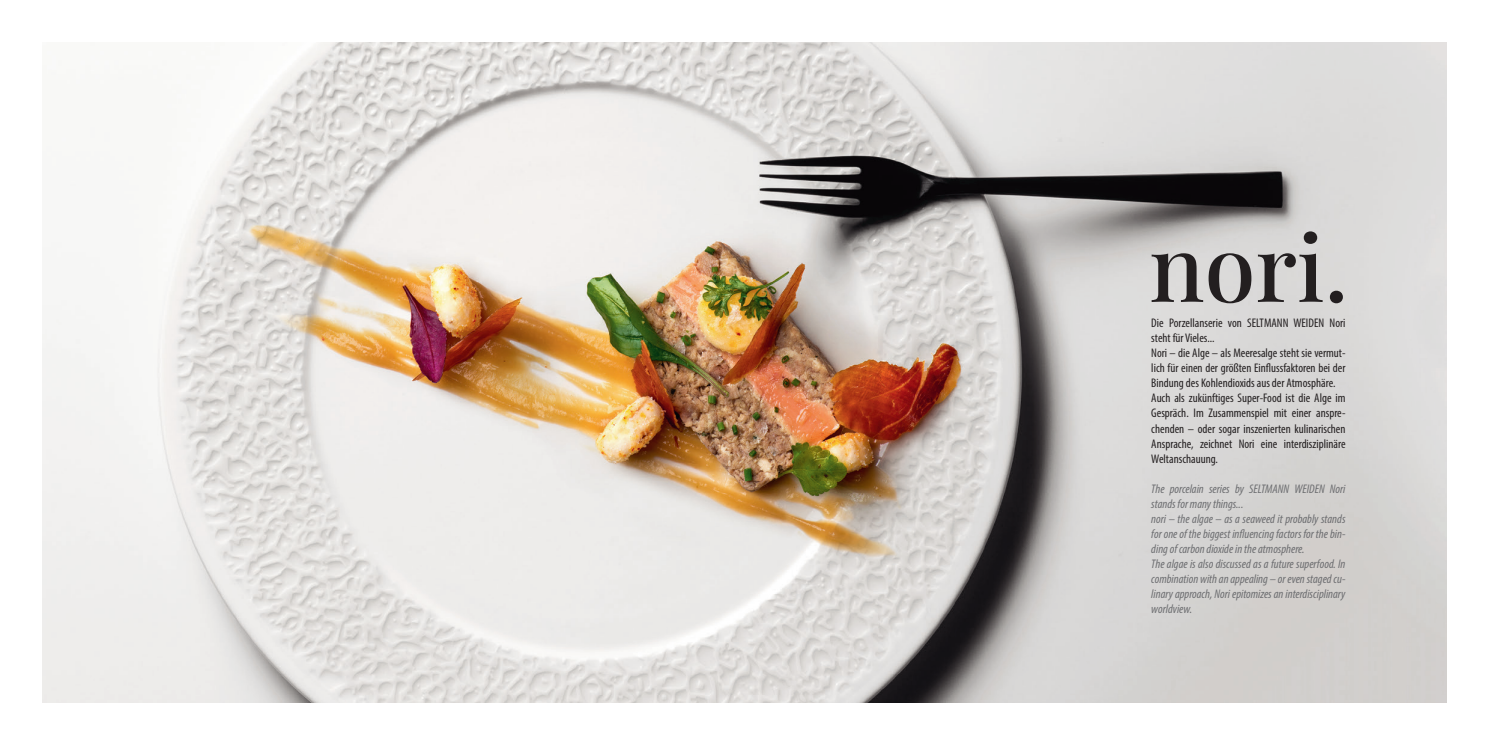
<style>
.page{position:relative;width:1489px;height:745px;background:#fff}
.page>*{position:absolute;margin:0;border:0;box-sizing:border-box;transform-origin:0 0}
.t1{font:91.88px "Playfair Display";color:#231f20}
.t2{font:12.5px/15px "Myriad Variable Concept";color:#231f20;text-align:justify}
.t3{font:italic 12.5px/15px "Myriad Variable Concept";color:#6c6d70;text-align:justify}
</style>
<div class="page">
<img style="left:43px;top:43px;width:1403px;height:659px">
<p class="t1" style="left:1149px;top:195px;width:200px">nori.</p>
<p class="t2" style="left:1151px;top:315px;width:196px">Die Porzellanserie von SELTMANN WEIDEN Nori steht für Vieles...</p>
<p class="t2" style="left:1151px;top:345px;width:196px">Nori – die Alge – als Meeresalge steht sie vermut&shy;lich für einen der größten Einflussfaktoren bei der Bindung des Kohlendioxids aus der Atmosphäre.</p>
<p class="t2" style="left:1151px;top:390px;width:196px">Auch als zukünftiges Super-Food ist die Alge im Gespräch. Im Zusammenspiel mit einer anspre&shy;chenden – oder sogar inszenierten kulinarischen Ansprache, zeichnet Nori eine interdisziplinäre Weltanschauung.</p>
<p class="t3" style="left:1151px;top:480px;width:196px">The porcelain series by SELTMANN WEIDEN Nori stands for many things...</p>
<p class="t3" style="left:1151px;top:510px;width:196px">nori – the algae – as a seaweed it probably stands for one of the biggest influencing factors for the bin&shy;ding of carbon dioxide in the atmosphere.</p>
<p class="t3" style="left:1151px;top:555px;width:196px">The algae is also discussed as a future superfood. In combination with an appealing – or even staged cu&shy;linary approach, Nori epitomizes an interdisciplinary worldview.</p>
</div>
